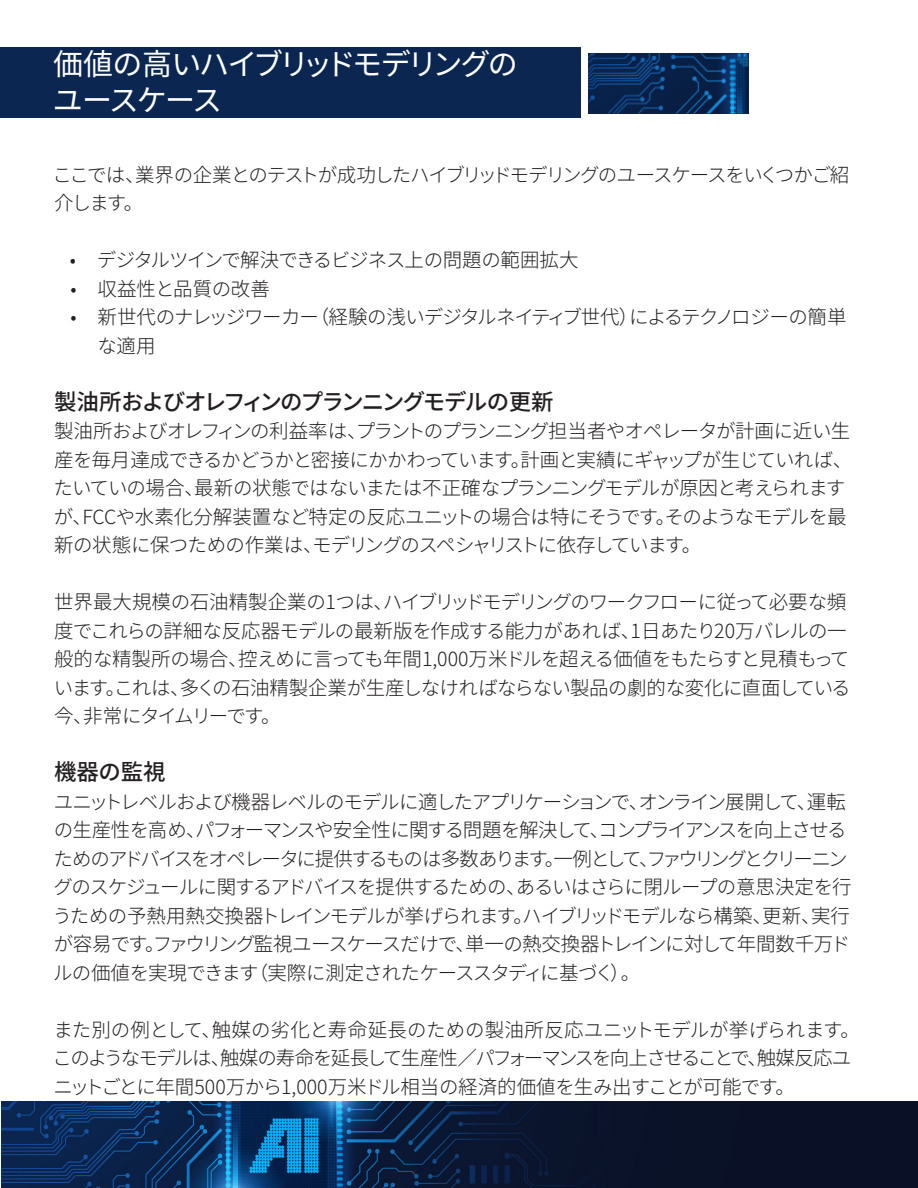
<style>
.page{position:relative;width:918px;height:1188px;background:#fff}
.page>*{position:absolute;margin:0;border:0;box-sizing:border-box;transform-origin:0 0}
.t1{font:30px/36px "Source Han Sans JP";letter-spacing:-.08em;color:#fff}
.t2{font:500 22.5px "Source Han Sans JP";letter-spacing:-.07em;color:#231f20}
.t3{font:300 19.5px/28.5px "Source Han Sans JP";letter-spacing:-.05em;color:#231f20}
.t4{font:300 19.5px/28.5px "Source Han Sans JP";letter-spacing:-.07em;color:#231f20}
.t5{font:300 19.5px/28.5px "Source Han Sans JP";letter-spacing:-.03em;color:#231f20}
.t6{font:300 19.5px/28.5px "Source Han Sans JP";letter-spacing:-.08em;color:#231f20}
.t7{font:300 19.5px "Source Han Sans JP";color:#231f20}
.t8{font:300 19.5px "Source Han Sans JP";letter-spacing:-.01em;color:#231f20}
</style>
<div class="page">
<div style="left:0;top:47px;width:580px;height:71px;background:#0b2651"></div>
<img style="left:2px;top:1102px;width:916px;height:86px">
<img style="left:588px;top:53px;width:160px;height:61px">
<p class="t1" style="left:53px;top:45px;width:467px">価値の高いハイブリッドモデリングのユースケース</p>
<p class="t6" style="left:53px;top:160px;width:798px">ここでは、業界の企業とのテストが成功したハイブリッドモデリングのユースケースをいくつかご紹介します。</p>
<p class="t3" style="left:70px;top:246px;width:510px">• デジタルツインで解決できるビジネス上の問題の範囲拡大</p>
<p class="t8" style="left:70px;top:279px;width:201px">• 収益性と品質の改善</p>
<p class="t3" style="left:98px;top:303px;width:751px;text-indent:-27px">• 新世代のナレッジワーカー（経験の浅いデジタルネイティブ世代）によるテクノロジーの簡単な適用</p>
<p class="t2" style="left:54px;top:390px;width:501px">製油所およびオレフィンのプランニングモデルの更新</p>
<p class="t3" style="left:53px;top:417px;width:800px">製油所およびオレフィンの利益率は、プラントのプランニング担当者やオペレータが計画に近い生産を毎月達成できるかどうかと密接にかかわっています。計画と実績にギャップが生じていれば、たいていの場合、最新の状態ではないまたは不正確なプランニングモデルが原因と考えられますが、FCCや水素化分解装置など特定の反応ユニットの場合は特にそうです。そのようなモデルを最新の状態に保つための作業は、モデリングのスペシャリストに依存しています。</p>
<p class="t5" style="left:54px;top:588px;width:799px">世界最大規模の石油精製企業の1つは、ハイブリッドモデリングのワークフローに従って必要な頻度でこれらの詳細な反応器モデルの最新版を作成する能力があれば、1日あたり20万バレルの一般的な精製所の場合、控えめに言っても年間1,000万米ドルを超える価値をもたらすと見積もっています。これは、多くの石油精製企業が生産しなければならない製品の劇的な変化に直面している今、非常にタイムリーです。</p>
<p class="t2" style="left:54px;top:760px;width:113px">機器の監視</p>
<p class="t4" style="left:53px;top:787px;width:800px">ユニットレベルおよび機器レベルのモデルに適したアプリケーションで、オンライン展開して、運転の生産性を高め、パフォーマンスや安全性に関する問題を解決して、コンプライアンスを向上させるためのアドバイスをオペレータに提供するものは多数あります。一例として、ファウリングとクリーニングのスケジュールに関するアドバイスを提供するための、あるいはさらに閉ループの意思決定を行うための予熱用熱交換器トレインモデルが挙げられます。ハイブリッドモデルなら構築、更新、実行が容易です。ファウリング監視ユースケースだけで、単一の熱交換器トレインに対して年間数千万ドルの価値を実現できます（実際に測定されたケーススタディに基づく）。</p>
<p class="t7" style="left:53px;top:1020px;width:808px">また別の例として、触媒の劣化と寿命延長のための製油所反応ユニットモデルが挙げられます。</p>
<p class="t3" style="left:53px;top:1044px;width:800px">このようなモデルは、触媒の寿命を延長して生産性／パフォーマンスを向上させることで、触媒反応ユニットごとに年間500万から1,000万米ドル相当の経済的価値を生み出すことが可能です。</p>
</div>
